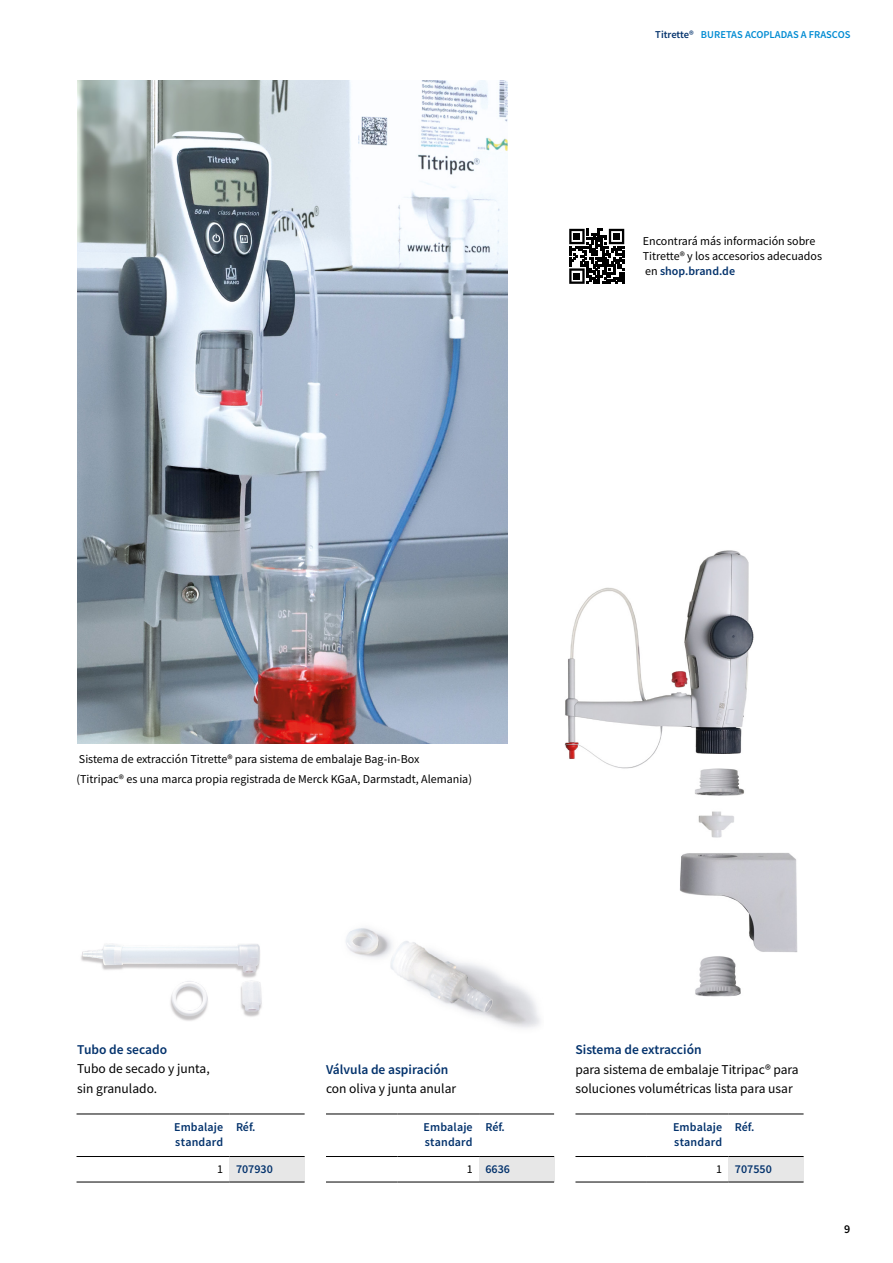
<style>
.page{position:relative;width:893px;height:1263px;background:#fff}
.page>*{position:absolute;margin:0;border:0;box-sizing:border-box;transform-origin:0 0}
.t1{font:13.5px/19.5px "Source Sans Pro";color:#000}
.t2{font:600 13.5px "Source Sans Pro";color:#03326c}
.t3{font:12px/15px "Source Sans Pro";color:#000}
.t4{font:600 12px/15px "Source Sans Pro";letter-spacing:.01em;color:#03326c}
.t5{font:600 12px "Source Sans Pro";color:#000}
.t6{font:600 10.5px "Source Sans Pro";color:#008bd2}
.s1{color:#03326c}
.s2{font-weight:600;color:#03326c}
.s3{font-weight:400;color:#000}
</style>
<div class="page">
<img style="left:564px;top:550px;width:234px;height:447px">
<img style="left:346px;top:928px;width:194px;height:100px">
<img style="left:81px;top:944px;width:181px;height:77px">
<img style="left:77px;top:81px;width:430px;height:663px">
<svg style="left:575px;top:1157px;width:154px;height:25px"></svg>
<div style="left:729px;top:1156px;width:75px;height:26px;background:#e7e7e7"></div>
<hr style="left:575px;top:1182px;width:72px;height:1px;background:#000">
<hr style="left:647px;top:1182px;width:82px;height:1px;background:#000">
<hr style="left:729px;top:1182px;width:75px;height:1px;background:#000">
<hr style="left:575px;top:1114px;width:72px;height:1px;background:#000">
<hr style="left:647px;top:1114px;width:82px;height:1px;background:#000">
<hr style="left:729px;top:1114px;width:75px;height:1px;background:#000">
<hr style="left:575px;top:1156px;width:72px;height:1px;background:#000">
<hr style="left:647px;top:1156px;width:82px;height:1px;background:#000">
<hr style="left:729px;top:1156px;width:75px;height:1px;background:#000">
<svg style="left:326px;top:1181px;width:153px;height:1px"></svg>
<div style="left:479px;top:1156px;width:75px;height:26px;background:#e7e7e7"></div>
<hr style="left:326px;top:1182px;width:71px;height:1px;background:#000">
<hr style="left:397px;top:1182px;width:82px;height:1px;background:#000">
<hr style="left:479px;top:1182px;width:75px;height:1px;background:#000">
<hr style="left:326px;top:1114px;width:71px;height:1px;background:#000">
<hr style="left:397px;top:1114px;width:82px;height:1px;background:#000">
<hr style="left:479px;top:1114px;width:75px;height:1px;background:#000">
<hr style="left:326px;top:1156px;width:71px;height:1px;background:#000">
<hr style="left:397px;top:1156px;width:82px;height:1px;background:#000">
<hr style="left:479px;top:1156px;width:75px;height:1px;background:#000">
<svg style="left:77px;top:1157px;width:153px;height:25px"></svg>
<div style="left:230px;top:1156px;width:75px;height:26px;background:#e7e7e7"></div>
<hr style="left:77px;top:1182px;width:71px;height:1px;background:#000">
<hr style="left:148px;top:1182px;width:82px;height:1px;background:#000">
<hr style="left:230px;top:1182px;width:75px;height:1px;background:#000">
<hr style="left:77px;top:1114px;width:71px;height:1px;background:#000">
<hr style="left:148px;top:1114px;width:82px;height:1px;background:#000">
<hr style="left:230px;top:1114px;width:75px;height:1px;background:#000">
<hr style="left:77px;top:1156px;width:71px;height:1px;background:#000">
<hr style="left:148px;top:1156px;width:82px;height:1px;background:#000">
<hr style="left:230px;top:1156px;width:75px;height:1px;background:#000">
<svg style="left:569px;top:229px;width:55px;height:55px"></svg>
<p class="t6" style="left:655px;top:27px;width:197px"><span class="s1">Titrette®</span> BURETAS ACOPLADAS A FRASCOS</p>
<p class="t3" style="left:643px;top:234px;width:181px">Encontrará más información sobre<br>Titrette® y los accesorios adecuados en <span class="s2">shop.brand.de</span></p>
<p class="t3" style="left:79px;top:752px;width:342px">Sistema de extracción Titrette® para sistema de embalaje Bag-in-Box</p>
<p class="t3" style="left:77px;top:771px;width:397px">(Titripac® es una marca propia registrada de Merck KGaA, Darmstadt, Alemania)</p>
<p class="t2" style="left:77px;top:1040px;width:91px">Tubo de secado</p>
<p class="t1" style="left:77px;top:1059px;width:134px">Tubo de secado y junta, sin granulado.</p>
<p class="t4" style="left:174px;top:1119px;width:51px">Embalaje standard</p>
<p class="t4" style="left:236px;top:1119px;width:21px">Réf.</p>
<p class="t4" style="left:217px;top:1162px;width:57px"><span class="s3">1</span> 707930</p>
<p class="t2" style="left:326px;top:1060px;width:124px">Válvula de aspiración</p>
<p class="t1" style="left:326px;top:1079px;width:132px">con oliva y junta anular</p>
<p class="t4" style="left:424px;top:1119px;width:51px">Embalaje standard</p>
<p class="t4" style="left:485px;top:1119px;width:21px">Réf.</p>
<p class="t4" style="left:467px;top:1162px;width:45px"><span class="s3">1</span> 6636</p>
<p class="t2" style="left:575px;top:1041px;width:128px">Sistema de extracción</p>
<p class="t1" style="left:575px;top:1060px;width:225px">para sistema de embalaje Titripac® para soluciones volumétricas lista para usar</p>
<p class="t4" style="left:673px;top:1119px;width:51px">Embalaje standard</p>
<p class="t4" style="left:735px;top:1119px;width:21px">Réf.</p>
<p class="t4" style="left:716px;top:1162px;width:57px"><span class="s3">1</span> 707550</p>
<p class="t5" style="left:844px;top:1221px;width:8px">9</p>
</div>
